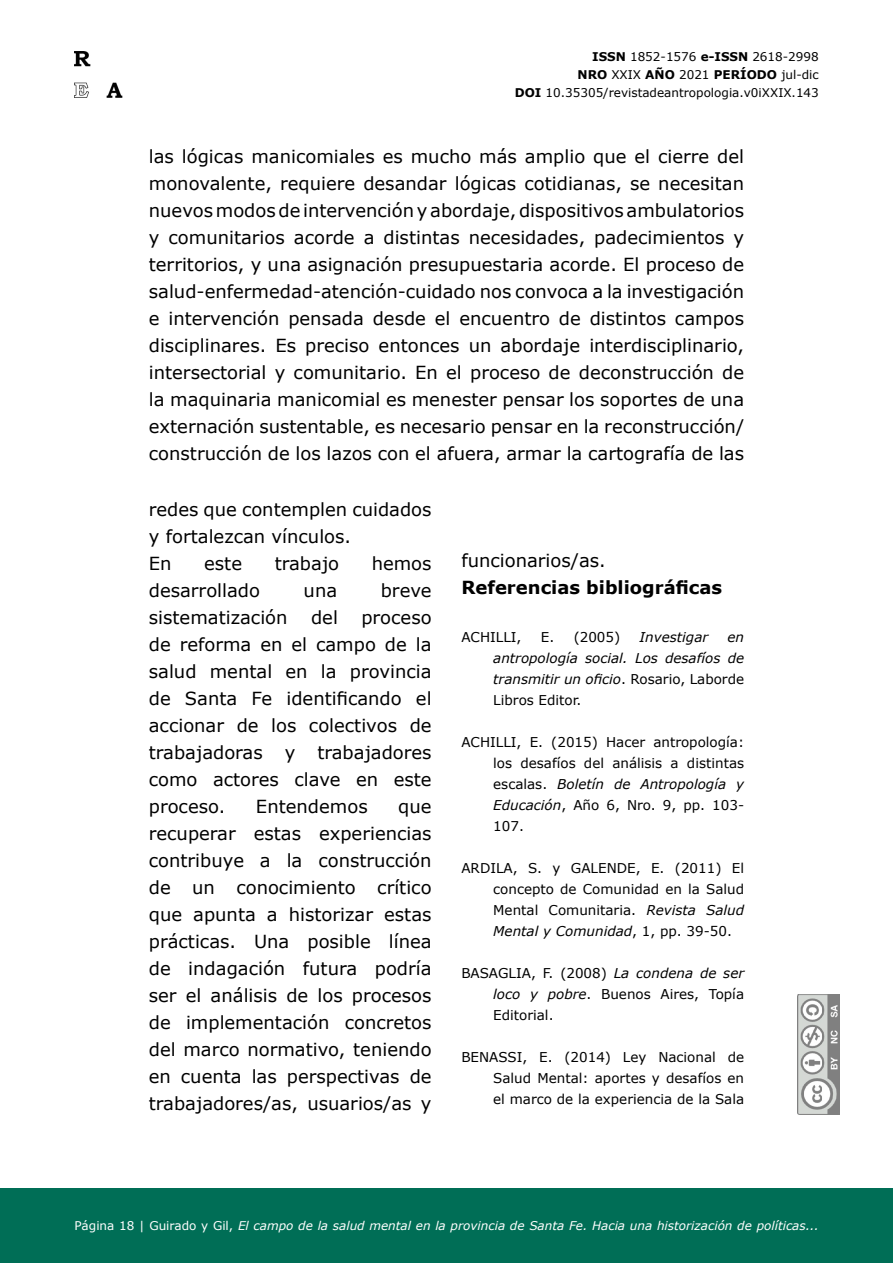
<style>
.page{position:relative;width:893px;height:1263px;background:#fff}
.page>*{position:absolute;margin:0;border:0;box-sizing:border-box;transform-origin:0 0}
.t1{font:18px/27px "Verdana";color:#000;text-align:justify}
.t2{font:700 18px "Verdana";color:#000}
.t3{font:13.5px/21px "Verdana";color:#000;text-align:justify}
.t4{font:italic 13.5px/21px "Verdana";color:#000;text-align:justify}
.t5{font:italic 12px "Verdana";color:#fff}
.t6{font:12px/18px "Verdana";color:#000;text-align:right}
.s1{font-weight:700}
.s2{font-style:normal}
.s3{font-style:italic}
</style>
<div class="page">
<img style="left:798px;top:994px;width:42px;height:120px">
<div style="left:0;top:1188px;width:893px;height:75px;background:#006e56"></div>
<img style="left:74px;top:52px;width:49px;height:45px">
<p class="t6" style="left:515px;top:47px;width:306px"><span class="s1">ISSN</span> 1852-1576 <span class="s1">e-ISSN</span> 2618-2998<br><span class="s1">NRO</span> XXIX <span class="s1">AÑO</span> 2021 <span class="s1">PERÍODO</span> jul-dic<br><span class="s1">DOI</span> 10.35305/revistadeantropologia.v0iXXIX.143</p>
<p class="t1" style="left:149px;top:142px;width:597px">las lógicas manicomiales es mucho más amplio que el cierre del monovalente, requiere desandar lógicas cotidianas, se necesitan nuevos modos de intervención y abordaje, dispositivos ambulatorios y comunitarios acorde a distintas necesidades, padecimientos y territorios, y una asignación presupuestaria acorde. El proceso de salud-enfermedad-atención-cuidado nos convoca a la investigación e intervención pensada desde el encuentro de distintos campos disciplinares. Es preciso entonces un abordaje interdisciplinario, intersectorial y comunitario. En el proceso de deconstrucción de la maquinaria manicomial es menester pensar los soportes de una externación sustentable, es necesario pensar en la reconstrucción/ construcción de los lazos con el afuera, armar la cartografía de las</p>
<p class="t1" style="left:149px;top:495px;width:284px;text-align:left">redes que contemplen cuidados y fortalezcan vínculos.<br>En</p>
<p class="t1" style="left:461px;top:546px;width:146px">funcionarios/as.</p>
<p class="t2" style="left:461px;top:574px;width:262px">Referencias bibliográficas</p>
<p class="t3" style="left:461px;top:626px;width:62px">ACHILLI,</p>
<p class="t3" style="left:541px;top:626px;width:81px">E. (2005)</p>
<p class="t4" style="left:640px;top:626px;width:70px">Investigar</p>
<p class="t1" style="left:204px;top:549px;width:39px">este</p>
<p class="t1" style="left:275px;top:549px;width:66px">trabajo</p>
<p class="t1" style="left:372px;top:549px;width:61px">hemos</p>
<p class="t1" style="left:149px;top:576px;width:113px">desarrollado</p>
<p class="t1" style="left:304px;top:576px;width:35px">una</p>
<p class="t1" style="left:381px;top:576px;width:52px">breve</p>
<p class="t1" style="left:149px;top:603px;width:140px">sistematización</p>
<p class="t1" style="left:311px;top:603px;width:28px">del</p>
<p class="t1" style="left:149px;top:603px;width:284px;text-indent:213px">proceso de reforma en el campo de la salud mental en la provincia de Santa Fe identificando el accionar de los colectivos de trabajadoras y trabajadores como actores clave en este proceso.</p>
<p class="t4" style="left:493px;top:626px;width:252px;text-indent:234px">en antropología social. Los desafíos de transmitir un oficio<span class="s2">. Rosario, Laborde Libros Editor.</span></p>
<p class="t3" style="left:493px;top:731px;width:252px;text-indent:-32px">ACHILLI, E. (2015) Hacer antropología: los desafíos del análisis a distintas escalas. <span class="s3">Boletín de Antropología y Educación</span>, Año 6, Nro. 9, pp. 103- 107.</p>
<p class="t3" style="left:493px;top:857px;width:252px;text-indent:-32px">ARDILA, S. y GALENDE, E. (2011) El concepto de Comunidad en la Salud Mental Comunitaria. <span class="s3">Revista Salud Mental y Comunidad</span>, 1, pp. 39-50.</p>
<p class="t3" style="left:493px;top:962px;width:252px;text-indent:-32px">BASAGLIA, F. (2008) <span class="s3">La condena de ser loco y pobre</span>. Buenos Aires, Topía Editorial.</p>
<p class="t3" style="left:493px;top:1046px;width:252px;text-indent:-32px">BENASSI, E. (2014) Ley Nacional de Salud Mental: aportes y desafíos en el marco de la experiencia de la Sala</p>
<p class="t1" style="left:256px;top:792px;width:113px">Entendemos</p>
<p class="t1" style="left:149px;top:792px;width:284px;text-indent:249px">que recuperar estas experiencias contribuye a la construcción de un conocimiento crítico que apunta a historizar estas prácticas. Una posible línea de indagación futura podría ser el análisis de los procesos de implementación concretos del marco normativo, teniendo en cuenta las perspectivas de trabajadores/as, usuarios/as y</p>
<p class="t5" style="left:74px;top:1217px;width:746px"><span class="s2">Página 18 | Guirado y Gil,</span> El campo de la salud mental en la provincia de Santa Fe. Hacia una historización de políticas...</p>
</div>
